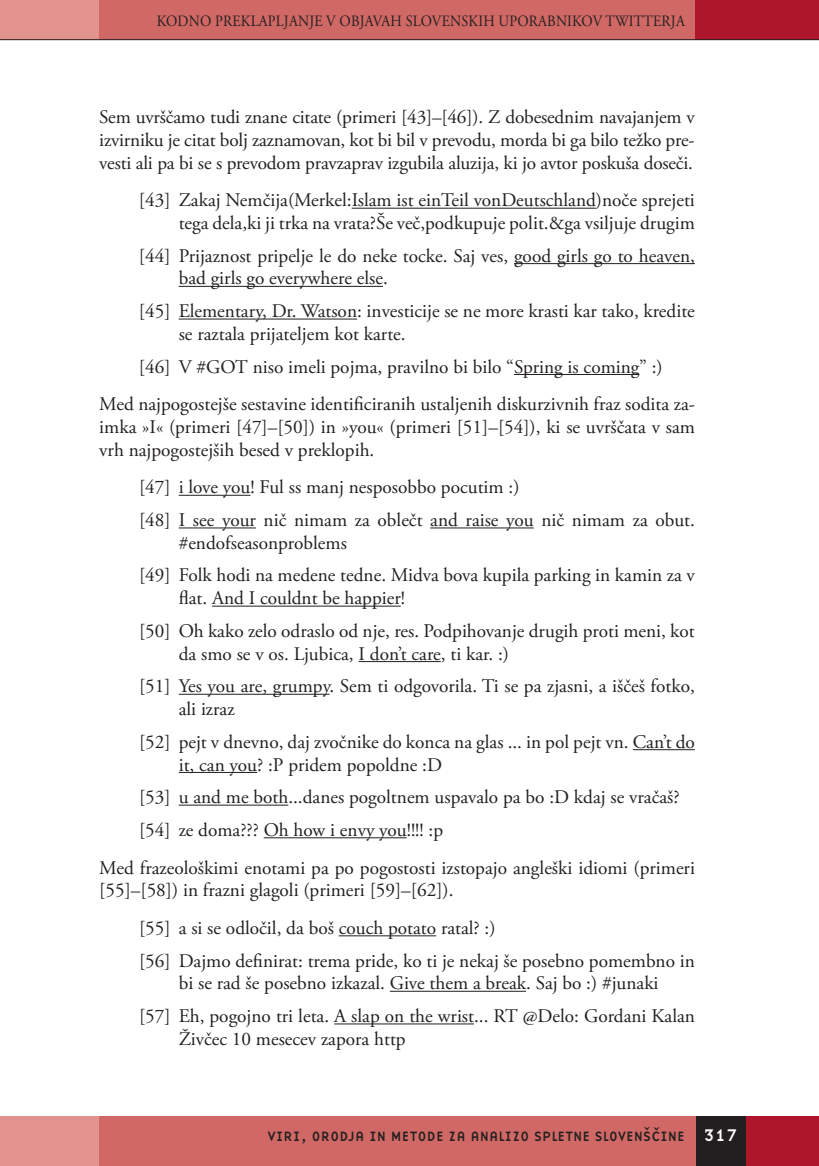
<style>
.page{position:relative;width:819px;height:1166px;background:#fff}
.page>*{position:absolute;margin:0;border:0;box-sizing:border-box;transform-origin:0 0}
.t1{font:19.25px/32.7px "Adobe Garamond Pro";color:#231f20}
.t2{font:15.75px "Adobe Garamond Pro";letter-spacing:.015em;color:#231f20;scale:.9 1}
.t3{font:14px "Base Nine";color:#231f20}
.s1{font-size:17.5px;color:#fff}
</style>
<div class="page">
<div style="left:99px;top:0;width:596px;height:40px;background:#d06865"></div>
<div style="left:0;top:0;width:99px;height:40px;background:#e3938e"></div>
<div style="left:694px;top:0;width:124px;height:40px;background:#ae172b"></div>
<hr style="left:0;top:39px;width:818px;height:1px;background:#231f20">
<div style="left:74px;top:1116px;width:622px;height:50px;background:#d06865"></div>
<div style="left:0;top:1116px;width:99px;height:50px;background:#e3938e"></div>
<div style="left:745px;top:1116px;width:73px;height:50px;background:#ae172b"></div>
<div style="left:695px;top:1116px;width:50px;height:50px;background:#231f20"></div>
<hr style="left:351px;top:208px;width:245px;height:1px;background:#231f20">
<hr style="left:514px;top:263px;width:180px;height:1px;background:#231f20">
<hr style="left:179px;top:286px;width:204px;height:1px;background:#231f20">
<hr style="left:179px;top:318px;width:178px;height:1px;background:#231f20">
<hr style="left:514px;top:374px;width:125px;height:1px;background:#231f20">
<hr style="left:179px;top:495px;width:71px;height:1px;background:#231f20">
<hr style="left:179px;top:527px;width:77px;height:1px;background:#231f20">
<hr style="left:430px;top:527px;width:103px;height:1px;background:#231f20">
<hr style="left:212px;top:606px;width:188px;height:1px;background:#231f20">
<hr style="left:358px;top:661px;width:83px;height:1px;background:#231f20">
<hr style="left:179px;top:694px;width:150px;height:1px;background:#231f20">
<hr style="left:632px;top:749px;width:62px;height:1px;background:#231f20">
<hr style="left:179px;top:772px;width:78px;height:1px;background:#231f20">
<hr style="left:179px;top:804px;width:109px;height:1px;background:#231f20">
<hr style="left:264px;top:837px;width:143px;height:1px;background:#231f20">
<hr style="left:338px;top:935px;width:98px;height:1px;background:#231f20">
<hr style="left:390px;top:991px;width:136px;height:1px;background:#231f20">
<hr style="left:334px;top:1023px;width:140px;height:1px;background:#231f20">
<p class="t2" style="left:157px;top:11px;width:588px">KODNO PREKLAPLJANJE V OBJAVAH SLOVENSKIH UPORABNIKOV TWITTERJA</p>
<p class="t1" style="left:99px;top:106px;width:597px;line-height:22.8px;text-align:justify">Sem uvrščamo tudi znane citate (primeri [43]–[46]). Z dobesednim navajanjem v izvirniku je citat bolj zaznamovan, kot bi bil v prevodu, morda bi ga bilo težko pre&shy;vesti ali pa bi se s prevodom pravzaprav izgubila aluzija, ki jo avtor poskuša doseči.</p>
<p class="t1" style="left:139px;top:189px;width:557px;line-height:22.8px;text-align:right">[43] Zakaj Nemčija(Merkel:Islam ist einTeil vonDeutschland)noče sprejeti tega dela,ki ji trka na vrata?Še več,podkupuje polit.&amp;ga vsiljuje drugim</p>
<p class="t1" style="left:179px;top:245px;width:517px;line-height:22.8px;text-indent:-40px">[44] Prijaznost pripelje le do neke tocke. Saj ves, good girls go to heaven, bad girls go everywhere else.</p>
<p class="t1" style="left:179px;top:300px;width:517px;line-height:22.8px;text-indent:-40px">[45] Elementary, Dr. Watson: investicije se ne more krasti kar tako, kredite se raztala prijateljem kot karte.</p>
<p class="t1" style="left:99px;top:348px;width:597px;line-height:37.6px;text-align:center">[46] V #GOT niso imeli pojma, pravilno bi bilo “Spring is coming” :)<br>Med najpogostejše sestavine identificiranih ustaljenih diskurzivnih fraz sodita za-</p>
<p class="t1" style="left:99px;top:416px;width:597px;line-height:22.8px">imka »I« (primeri [47]–[50]) in »you« (primeri [51]–[54]), ki se uvrščata v sam vrh najpogostejših besed v preklopih.</p>
<p class="t1" style="left:139px;top:471px;width:557px">[47] i love you! Ful ss manj nesposobbo pocutim :)<br>[48] I see your nič nimam za oblečt and raise you nič nimam za obut.</p>
<p class="t1" style="left:139px;top:527px;width:557px;text-indent:40px">#endofseasonproblems<br>[49] Folk hodi na medene tedne. Midva bova kupila parking in kamin za v</p>
<p class="t1" style="left:139px;top:582px;width:557px;text-indent:40px">flat. And I couldnt be happier!<br>[50] Oh kako zelo odraslo od nje, res. Podpihovanje drugih proti meni, kot</p>
<p class="t1" style="left:139px;top:638px;width:557px;text-indent:40px">da smo se v os. Ljubica, I don’t care, ti kar. :)<br>[51] Yes you are, grumpy. Sem ti odgovorila. Ti se pa zjasni, a iščeš fotko,</p>
<p class="t1" style="left:139px;top:693px;width:557px;text-indent:40px">ali izraz<br>[52] pejt v dnevno, daj zvočnike do konca na glas ... in pol pejt vn. Can’t do</p>
<p class="t1" style="left:139px;top:749px;width:542px;text-indent:40px">it, can you? :P pridem popoldne :D<br>[53] u and me both...danes pogoltnem uspavalo pa bo :D kdaj se vračaš? [54] ze doma??? Oh how i envy you!!!! :p</p>
<p class="t1" style="left:99px;top:857px;width:597px;line-height:22.8px">Med frazeološkimi enotami pa po pogostosti izstopajo angleški idiomi (primeri [55]–[58]) in frazni glagoli (primeri [59]–[62]).</p>
<p class="t1" style="left:139px;top:912px;width:557px">[55] a si se odločil, da boš couch potato ratal? :)<br>[56] Dajmo definirat: trema pride, ko ti je nekaj še posebno pomembno in</p>
<p class="t1" style="left:139px;top:967px;width:557px;text-align:center">bi se rad še posebno izkazal. Give them a break. Saj bo :) #junaki<br>[57] Eh, pogojno tri leta. A slap on the wrist... RT @Delo: Gordani Kalan</p>
<p class="t1" style="left:179px;top:1023px;width:228px">Živčec 10 mesecev zapora http</p>
<p class="t3" style="left:268px;top:1126px;width:471px">VIRI, ORODJA IN METODE ZA ANALIZO SPLETNE SLOVENŠCˇINE <span class="s1">317</span></p>
</div>
